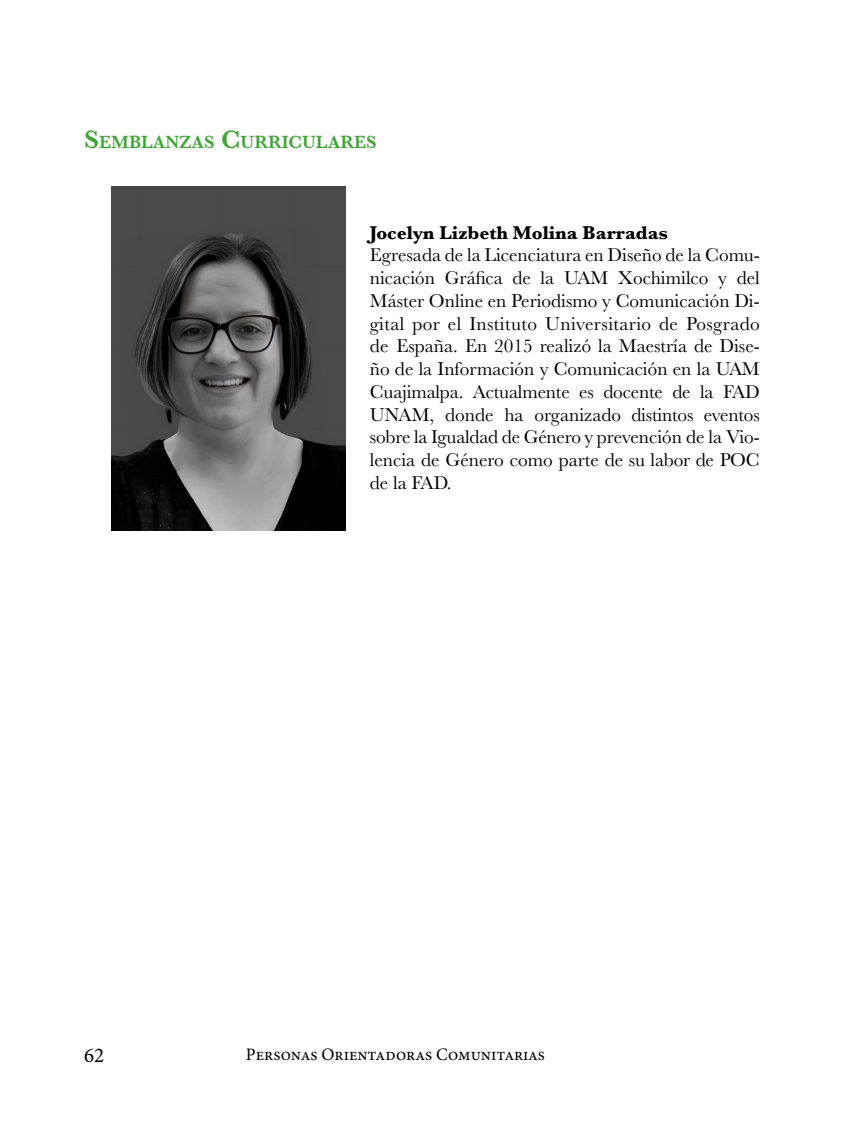
<style>
.page{position:relative;width:844px;height:1141px;background:#fff}
.page>*{position:absolute;margin:0;border:0;box-sizing:border-box;transform-origin:0 0}
.t1{font:21px "Minion Pro";color:#000}
.t2{font:19.25px/22.8px "Baskerville";color:#000;text-align:justify}
.t3{font:700 19.25px "Baskerville";color:#000}
.t4{font:600 18.38px "Baskerville";color:#3fa535}
.t5{font:17.5px "Minion Pro";color:#000}
.s1{font-size:26.25px}
</style>
<div class="page">
<img style="left:112px;top:186px;width:233px;height:345px">
<p class="t4" style="left:84px;top:129px;width:294px"><span class="s1">S</span>EMBLANZAS <span class="s1">C</span>URRICULARES</p>
<p class="t3" style="left:370px;top:219px;width:299px">Jocelyn Lizbeth Molina Barradas</p>
<p class="t2" style="left:370px;top:244px;width:391px">Egresada de la Licenciatura en Diseño de la Comu&shy;nicación Gráfica de la UAM Xochimilco y del Máster Online en Periodismo y Comunicación Di&shy;gital por el Instituto Universitario de Posgrado de España. En 2015 realizó la Maestría de Dise&shy;ño de la Información y Comunicación en la UAM Cuajimalpa. Actualmente es docente de la FAD UNAM, donde ha organizado distintos eventos sobre la Igualdad de Género y prevención de la Vio&shy;lencia de Género como parte de su labor de POC de la FAD.</p>
<p class="t1" style="left:84px;top:1041px;width:22px">62</p>
<p class="t5" style="left:246px;top:1043px;width:301px">Personas Orientadoras Comunitarias</p>
</div>
